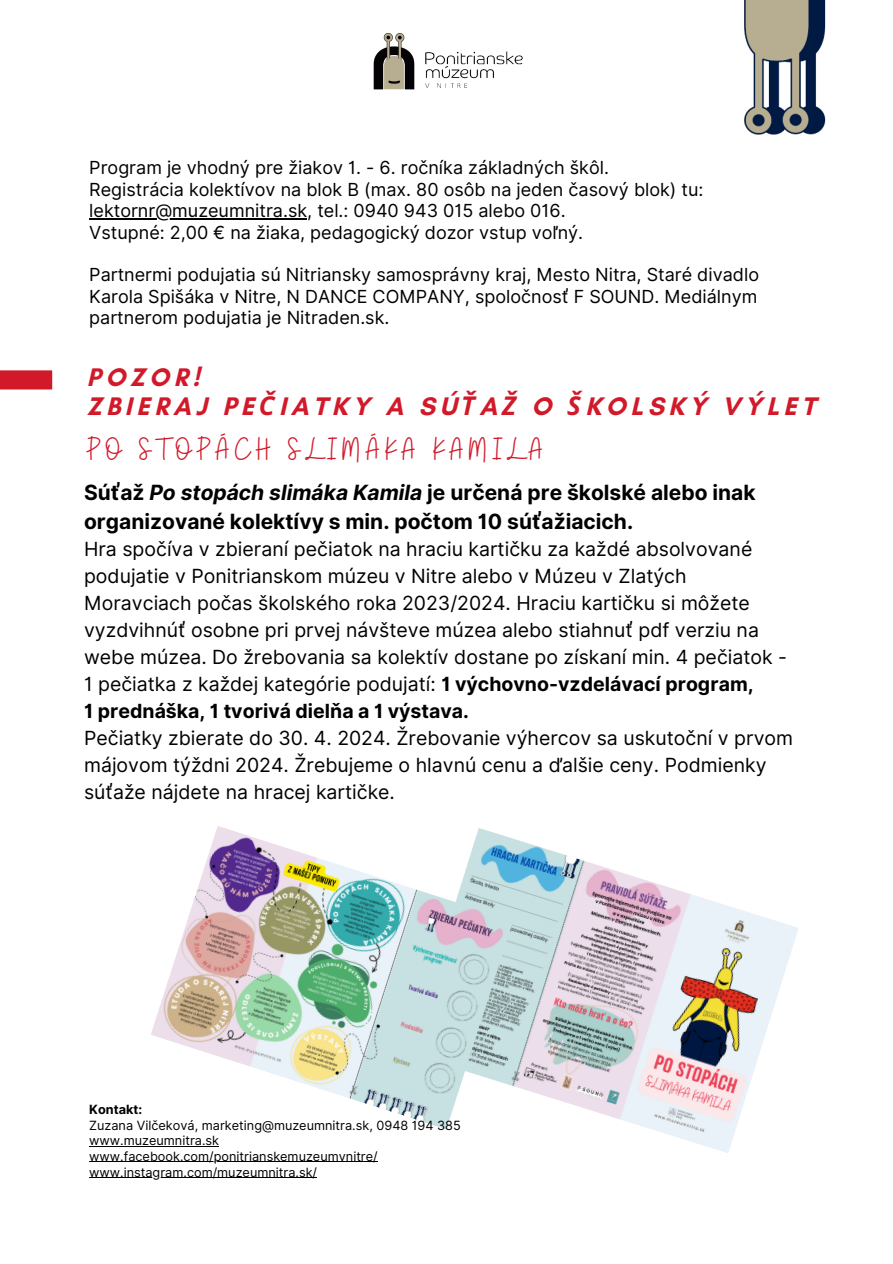
<style>
.page{position:relative;width:893px;height:1264px;background:#fff}
.page>*{position:absolute;margin:0;border:0;box-sizing:border-box;transform-origin:0 0}
.t1{font:31.95px "Buffalo";letter-spacing:.18em;color:#d1192a}
.t2{font:700 25.95px "Glacial Indifference";letter-spacing:.175em;color:#d1192a}
.t3{font:700 21px/29.2px "Inter";color:#010101}
.t4{font:19.5px/27px "Inter";color:#010101}
.t5{font:19.5px/27px "Inter";color:#000}
.t6{font:700 19.5px "Inter";color:#000}
.t7{font:18px/21.3px "Inter";color:#000}
.t8{font:12.75px "Inter";color:#000}
.t9{font:700 12.75px "Inter";color:#000}
.s1{font-family:"Noto Sans";font-style:italic}
.s2{font-style:italic}
.s3{color:#000}
.s4{font-weight:700;color:#000}
</style>
<div class="page">
<img style="left:744px;top:0;width:82px;height:135px">
<hr style="left:89px;top:218px;width:218px;height:1px;background:#000">
<img style="left:425px;top:83px;width:43px;height:5px">
<img style="left:425px;top:66px;width:69px;height:13px">
<img style="left:425px;top:51px;width:98px;height:14px">
<img style="left:373px;top:33px;width:42px;height:57px">
<div style="left:0;top:370px;width:52px;height:19px;background:#d1192a"></div>
<img style="left:513px;top:838px;width:285px;height:315px">
<img style="left:151px;top:826px;width:362px;height:303px">
<hr style="left:89px;top:1145px;width:130px;height:1px;background:#000">
<hr style="left:89px;top:1161px;width:289px;height:1px;background:#000">
<hr style="left:89px;top:1177px;width:228px;height:1px;background:#000">
<p class="t7" style="left:89px;top:157px;width:521px">Program je vhodný pre žiakov 1. - 6. ročníka základných škôl.</p>
<p class="t7" style="left:89px;top:179px;width:615px">Registrácia kolektívov na blok B (max. 80 osôb na jeden časový blok) tu: lektornr@muzeumnitra.sk, tel.: 0940 943 015 alebo 016.</p>
<p class="t7" style="left:89px;top:221px;width:495px">Vstupné: 2,00 € na žiaka, pedagogický dozor vstup voľný.</p>
<p class="t7" style="left:89px;top:264px;width:671px;text-align:justify">Partnermi podujatia sú Nitriansky samosprávny kraj, Mesto Nitra, Staré divadlo Karola Spišáka v Nitre, N DANCE COMPANY, spoločnosť F SOUND. Mediálnym partnerom podujatia je Nitraden.sk.</p>
<p class="t2" style="left:87px;top:361px;width:114px">POZOR!</p>
<p class="t2" style="left:87px;top:390px;width:730px">ZBIERAJ PE<span class="s1">Č</span>IATKY A SÚ<span class="s1">Ť</span>A<span class="s1">Ž</span> O <span class="s1">Š</span>KOLSKÝ VÝLET</p>
<p class="t1" style="left:87px;top:428px;width:457px">PO STOPÁCH SLIMÁKA KAMILA</p>
<p class="t3" style="left:84px;top:477px;width:673px">Súťaž <span class="s2">Po stopách slimáka Kamila</span> je určená pre školské alebo inak organizované kolektívy s min. počtom 10 súťažiacich.</p>
<p class="t4" style="left:84px;top:535px;width:704px">Hra spočíva v zbieraní pečiatok na hraciu kartičku za každé absolvované podujatie v Ponitrianskom múzeu v Nitre alebo v Múzeu v Zlatých Moravciach počas školského roka 2023/2024. Hraciu kartičku si môžete vyzdvihnúť osobne pri prvej návšteve múzea alebo stiahnuť pdf verziu na webe múzea. Do žrebovania sa kolektív dostane po získaní min. 4 pečiatok - 1 pečiatka <span class="s3">z každej kategórie podujatí:</span> <span class="s4">1 výchovno-vzdelávací program,</span></p>
<p class="t6" style="left:84px;top:699px;width:386px">1 prednáška, 1 tvorivá dielňa a 1 výstava.</p>
<p class="t5" style="left:84px;top:724px;width:710px">Pečiatky zbierate do 30. 4. 2024. Žrebovanie výhercov sa uskutoční v prvom májovom týždni 2024. Žrebujeme o hlavnú cenu a ďalšie ceny. Podmienky súťaže nájdete na hracej kartičke.</p>
<p class="t9" style="left:89px;top:1101px;width:54px">Kontakt:</p>
<p class="t8" style="left:89px;top:1117px;width:373px">Zuzana Vilčeková, marketing@muzeumnitra.sk, 0948 194 385</p>
<p class="t8" style="left:89px;top:1132px;width:131px">www.muzeumnitra.sk</p>
<p class="t8" style="left:89px;top:1148px;width:290px">www.facebook.com/ponitrianskemuzeumvnitre/</p>
<p class="t8" style="left:89px;top:1164px;width:229px">www.instagram.com/muzeumnitra.sk/</p>
</div>
